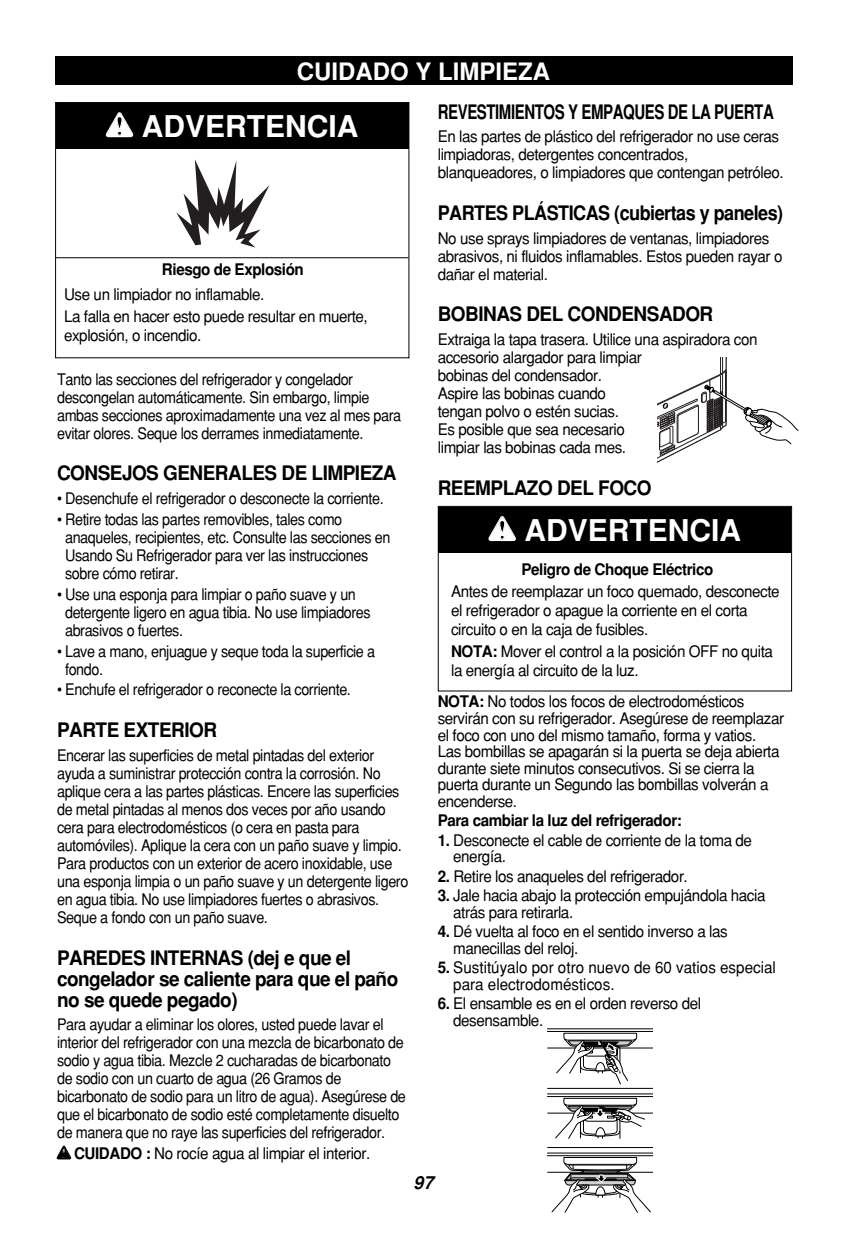
<style>
.page{position:relative;width:850px;height:1246px;background:#fff}
.page>*{position:absolute;margin:0;border:0;box-sizing:border-box;transform-origin:0 0}
.t1{font:700 30px "Helvetica";color:#fff}
.t2{font:700 24px "Helvetica";color:#fff}
.t3{font:700 20px/21px "Helvetica";letter-spacing:-.03em;color:#000;scale:.95 1}
.t4{font:700 20px "Helvetica";letter-spacing:-.03em;color:#000;scale:.9 1}
.t5{font:700 20px "Helvetica";letter-spacing:-.03em;color:#000;scale:.75 1}
.t6{font:italic 700 18px "Helvetica";color:#000}
.t7{font:16px/18px "Helvetica";letter-spacing:-.03em;color:#000;scale:.9 1}
.t8{font:16px/18px "Helvetica";letter-spacing:-.03em;color:#000;scale:.95 1}
.t9{font:700 16px "Helvetica";letter-spacing:-.03em;color:#000;scale:.95 1}
.t10{font:16px/16.6px "Helvetica";color:#000;scale:.95 1}
.s1{font-weight:700}
</style>
<div class="page">
<div style="left:55px;top:57px;width:737px;height:28px;background:#000"></div>
<div style="left:438px;top:506px;width:354px;height:186px;border:1px solid #000"></div>
<div style="left:439px;top:507px;width:352px;height:45px;background:#000"></div>
<div style="left:55px;top:102px;width:354px;height:256px;border:1px solid #000"></div>
<div style="left:56px;top:103px;width:352px;height:45px;background:#000"></div>
<svg style="left:176px;top:159px;width:94px;height:89px"></svg>
<hr style="left:56px;top:257px;width:352px;height:1px;background:#000">
<hr style="left:547px;top:1028px;width:105px;height:1px;background:#000">
<hr style="left:547px;top:1031px;width:105px;height:1px;background:#000">
<svg style="left:547px;top:1033px;width:105px;height:52px"></svg>
<hr style="left:548px;top:1088px;width:104px;height:1px;background:#000">
<hr style="left:547px;top:1094px;width:105px;height:1px;background:#000">
<hr style="left:547px;top:1096px;width:105px;height:1px;background:#000">
<svg style="left:547px;top:1098px;width:105px;height:41px"></svg>
<hr style="left:548px;top:1147px;width:104px;height:1px;background:#000">
<hr style="left:547px;top:1153px;width:105px;height:1px;background:#000">
<hr style="left:547px;top:1155px;width:105px;height:1px;background:#000">
<svg style="left:547px;top:1157px;width:105px;height:56px"></svg>
<svg style="left:658px;top:358px;width:141px;height:105px"></svg>
<h2 class="t2" style="left:297px;top:62px;width:255px">CUIDADO Y LIMPIEZA</h2>
<h1 class="t1" style="left:142px;top:116px;width:218px">ADVERTENCIA</h1>
<p class="t9" style="left:162px;top:264px;width:151px">Riesgo de Explosión</p>
<p class="t8" style="left:64px;top:285px;width:321px;line-height:22px">Use un limpiador no inflamable.<br>La falla en hacer esto puede resultar en muerte,</p>
<p class="t8" style="left:64px;top:328px;width:146px">explosión, o incendio.</p>
<p class="t7" style="left:57px;top:372px;width:384px">Tanto las secciones del refrigerador y congelador descongelan automáticamente. Sin embargo, limpie ambas secciones aproximadamente una vez al mes para evitar olores. Seque los derrames inmediatamente.</p>
<p class="t3" style="left:57px;top:465px;width:359px">CONSEJOS GENERALES DE LIMPIEZA</p>
<p class="t7" style="left:57px;top:491px;width:364px">• Desenchufe el refrigerador o desconecte la corriente.</p>
<p class="t7" style="left:65px;top:512px;width:363px;text-indent:-8px">• Retire todas las partes removibles, tales como anaqueles, recipientes, etc. Consulte las secciones en Usando Su Refrigerador para ver las instrucciones sobre cómo retirar.</p>
<p class="t7" style="left:65px;top:587px;width:341px;text-indent:-8px">• Use una esponja para limpiar o paño suave y un detergente ligero en agua tibia. No use limpiadores abrasivos o fuertes.</p>
<p class="t7" style="left:65px;top:644px;width:346px;text-indent:-8px">• Lave a mano, enjuague y seque toda la superficie a fondo.</p>
<p class="t7" style="left:57px;top:682px;width:328px">• Enchufe el refrigerador o reconecte la corriente.</p>
<p class="t3" style="left:57px;top:722px;width:170px">PARTE EXTERIOR</p>
<p class="t7" style="left:57px;top:748px;width:392px">Encerar las superficies de metal pintadas del exterior ayuda a suministrar protección contra la corrosión. No aplique cera a las partes plásticas. Encere las superficies de metal pintadas al menos dos veces por año usando cera para electrodomésticos (o cera en pasta para automóviles). Aplique la cera con un paño suave y limpio.<br>Para productos con un exterior de acero inoxidable, use una esponja limpia o un paño suave y un detergente ligero en agua tibia. No use limpiadores fuertes o abrasivos.<br>Seque a fondo con un paño suave.</p>
<p class="t3" style="left:57px;top:949px;width:361px">PAREDES INTERNAS (dej e que el congelador se caliente para que el paño no se quede pegado)</p>
<p class="t7" style="left:57px;top:1017px;width:389px">Para ayudar a eliminar los olores, usted puede lavar el interior del refrigerador con una mezcla de bicarbonato de sodio y agua tibia. Mezcle 2 cucharadas de bicarbonato de sodio con un cuarto de agua (26 Gramos de bicarbonato de sodio para un litro de agua). Asegúrese de que el bicarbonato de sodio esté completamente disuelto de manera que no raye las superficies del refrigerador.</p>
<p class="t8" style="left:74px;top:1146px;width:314px"><span class="s1">CUIDADO :</span> No rocíe agua al limpiar el interior.</p>
<p class="t5" style="left:438px;top:104px;width:450px">REVESTIMIENTOS Y EMPAQUES DE LA PUERTA</p>
<p class="t8" style="left:438px;top:129px;width:366px">En las partes de plástico del refrigerador no use ceras limpiadoras, detergentes concentrados, blanqueadores, o limpiadores que contengan petróleo.</p>
<p class="t4" style="left:438px;top:206px;width:385px">PARTES PLÁSTICAS (cubiertas y paneles)</p>
<p class="t8" style="left:438px;top:231px;width:364px">No use sprays limpiadores de ventanas, limpiadores abrasivos, ni fluidos inflamables. Estos pueden rayar o dañar el material.</p>
<p class="t3" style="left:438px;top:306px;width:292px">BOBINAS DEL CONDENSADOR</p>
<p class="t8" style="left:438px;top:332px;width:338px">Extraiga la tapa trasera. Utilice una aspiradora con accesorio alargador para limpiar<br>bobinas del condensador.<br>Aspire las bobinas cuando<br>tengan polvo o estén sucias.<br>Es posible que sea necesario<br>limpiar las bobinas cada mes.</p>
<p class="t3" style="left:438px;top:479px;width:227px">REEMPLAZO DEL FOCO</p>
<h1 class="t1" style="left:525px;top:519px;width:218px">ADVERTENCIA</h1>
<p class="t9" style="left:522px;top:563px;width:203px">Peligro de Choque Eléctrico</p>
<p class="t8" style="left:451px;top:583px;width:347px;line-height:19.2px">Antes de reemplazar un foco quemado, desconecte el refrigerador o apague la corriente en el corta circuito o en la caja de fusibles.</p>
<p class="t8" style="left:451px;top:644px;width:340px;line-height:19.2px"><span class="s1">NOTA:</span> Mover el control a la posición OFF no quita la energía al circuito de la luz.</p>
<p class="t8" style="left:438px;top:695px;width:366px;line-height:16.6px"><span class="s1">NOTA:</span> No todos los focos de electrodomésticos servirán con su refrigerador. Asegúrese de reemplazar el foco con uno del mismo tamaño, forma y vatios.<br>Las bombillas se apagarán si la puerta se deja abierta durante siete minutos consecutivos. Si se cierra la puerta durante un Segundo las bombillas volverán a encenderse.</p>
<p class="t9" style="left:438px;top:815px;width:259px">Para cambiar la luz del refrigerador:</p>
<p class="t8" style="left:453px;top:833px;width:316px;line-height:16.6px;text-indent:-15px"><span class="s1">1.</span> Desconecte el cable de corriente de la toma de energía.</p>
<p class="t8" style="left:438px;top:869px;width:265px"><span class="s1">2.</span> Retire los anaqueles del refrigerador.</p>
<p class="t8" style="left:453px;top:889px;width:330px;line-height:16.6px;text-indent:-15px"><span class="s1">3.</span> Jale hacia abajo la protección empujándola hacia atrás para retirarla.</p>
<p class="t8" style="left:453px;top:925px;width:291px;line-height:16.6px;text-indent:-15px"><span class="s1">4.</span> Dé vuelta al foco en el sentido inverso a las manecillas del reloj.</p>
<p class="t10" style="left:453px;top:961px;width:341px;text-indent:-15px"><span class="s1">5.</span> Sustitúyalo por otro nuevo de 60 vatios especial para electrodomésticos.</p>
<p class="t8" style="left:453px;top:997px;width:263px;line-height:16.6px;text-indent:-15px"><span class="s1">6.</span> El ensamble es en el orden reverso del desensamble.</p>
<p class="t6" style="left:414px;top:1176px;width:22px">97</p>
</div>
